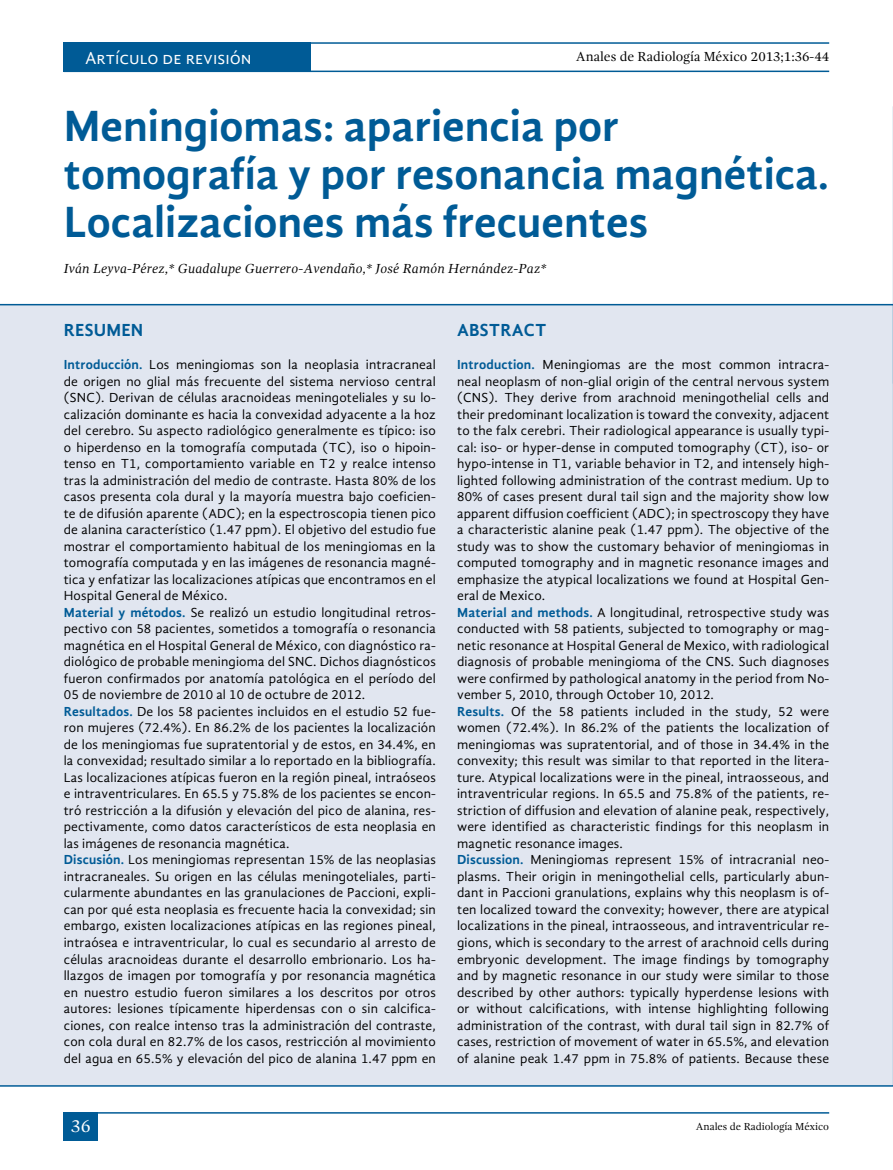
<style>
.page{position:relative;width:893px;height:1170px;background:#fff}
.page>*{position:absolute;margin:0;border:0;box-sizing:border-box;transform-origin:0 0}
.t1{font:700 45px/48px "Gandhi Sans";color:#005b96}
.t2{font:18px "Gandhi Sans";color:#fff}
.t3{font:700 18px "Gandhi Sans";letter-spacing:.01em;color:#005b96}
.t4{font:18px "Gandhi Serif";color:#fff}
.t5{font:13.5px/16.5px "Gandhi Sans";letter-spacing:.01em;color:#000}
.t6{font:italic 13.5px "Gandhi Serif";letter-spacing:.01em;color:#000}
.t7{font:13.5px "Gandhi Serif";color:#000}
.t8{font:10.5px "Gandhi Serif";letter-spacing:-.005em;color:#000}
.s1{font-weight:700;color:#005b96}
</style>
<div class="page">
<div style="left:64px;top:1111px;width:34px;height:29px;background:#005b96"></div>
<hr style="left:79px;top:1111px;width:750px;height:2px;background:#005b96">
<div style="left:64px;top:42px;width:247px;height:30px;background:#005b96"></div>
<hr style="left:64px;top:71px;width:765px;height:1px;background:#005b96">
<hr style="left:64px;top:42px;width:765px;height:2px;background:#005b96">
<div style="left:0;top:304px;width:893px;height:782px;background:#e1e6f0"></div>
<svg style="left:892px;top:106px;width:1px;height:277px"></svg>
<h2 class="t2" style="left:85px;top:48px;width:168px">Artículo de revisión</h2>
<p class="t7" style="left:576px;top:49px;width:255px">Anales de Radiología México 2013;1:36-44</p>
<h1 class="t1" style="left:64px;top:102px;width:767px">Meningiomas: apariencia por tomografía y por resonancia magnética.<br>Localizaciones más frecuentes</h1>
<p class="t6" style="left:64px;top:261px;width:484px">Iván Leyva-Pérez,* Guadalupe Guerrero-Avendaño,* José Ramón Hernández-Paz*</p>
<h2 class="t3" style="left:64px;top:320px;width:81px">RESUMEN</h2>
<p class="t5" style="left:64px;top:356px;width:374px"><span class="s1">Introducción.</span> Los meningiomas son la neoplasia intracraneal de origen no glial más frecuente del sistema nervioso central (SNC). Derivan de células aracnoideas meningoteliales y su lo&shy;calización dominante es hacia la convexidad adyacente a la hoz del cerebro. Su aspecto radiológico generalmente es típico: iso o hiperdenso en la tomografía computada (TC), iso o hipoin&shy;tenso en T1, comportamiento variable en T2 y realce intenso tras la administración del medio de contraste. Hasta 80% de los casos presenta cola dural y la mayoría muestra bajo coeficien&shy;te de difusión aparente (ADC); en la espectroscopia tienen pico de alanina característico (1.47 ppm). El objetivo del estudio fue mostrar el comportamiento habitual de los meningiomas en la tomografía computada y en las imágenes de resonancia magné&shy;tica y enfatizar las localizaciones atípicas que encontramos en el Hospital General de México.<br><span class="s1">Material y métodos.</span> Se realizó un estudio longitudinal retros&shy;pectivo con 58 pacientes, sometidos a tomografía o resonancia magnética en el Hospital General de México, con diagnóstico ra&shy;diológico de probable meningioma del SNC. Dichos diagnósticos fueron confirmados por anatomía patológica en el período del 05 de noviembre de 2010 al 10 de octubre de 2012.<br><span class="s1">Resultados.</span> De los 58 pacientes incluidos en el estudio 52 fue&shy;ron mujeres (72.4%). En 86.2% de los pacientes la localización de los meningiomas fue supratentorial y de estos, en 34.4%, en la convexidad; resultado similar a lo reportado en la bibliografía.<br>Las localizaciones atípicas fueron en la región pineal, intraóseos e intraventriculares. En 65.5 y 75.8% de los pacientes se encon&shy;tró restricción a la difusión y elevación del pico de alanina, res&shy;pectivamente, como datos característicos de esta neoplasia en las imágenes de resonancia magnética.<br><span class="s1">Discusión.</span> Los meningiomas representan 15% de las neoplasias intracraneales. Su origen en las células meningoteliales, parti&shy;cularmente abundantes en las granulaciones de Paccioni, expli&shy;can por qué esta neoplasia es frecuente hacia la convexidad; sin embargo, existen localizaciones atípicas en las regiones pineal, intraósea e intraventricular, lo cual es secundario al arresto de células aracnoideas durante el desarrollo embrionario. Los ha&shy;llazgos de imagen por tomografía y por resonancia magnética en nuestro estudio fueron similares a los descritos por otros autores: lesiones típicamente hiperdensas con o sin calcifica&shy;ciones, con realce intenso tras la administración del contraste, con cola dural en 82.7% de los casos, restricción al movimiento del agua en 65.5% y elevación del pico de alanina 1.47 ppm en</p>
<h2 class="t3" style="left:457px;top:320px;width:91px">ABSTRACT</h2>
<p class="t5" style="left:457px;top:356px;width:374px"><span class="s1">Introduction.</span> Meningiomas are the most common intracra&shy;neal neoplasm of non-glial origin of the central nervous system (CNS). They derive from arachnoid meningothelial cells and their predominant localization is toward the convexity, adjacent to the falx cerebri. Their radiological appearance is usually typi&shy;cal: iso- or hyper-dense in computed tomography (CT), iso- or hypo-intense in T1, variable behavior in T2, and intensely high&shy;lighted following administration of the contrast medium. Up to 80% of cases present dural tail sign and the majority show low apparent diffusion coefficient (ADC); in spectroscopy they have a characteristic alanine peak (1.47 ppm). The objective of the study was to show the customary behavior of meningiomas in computed tomography and in magnetic resonance images and emphasize the atypical localizations we found at Hospital Gen&shy;eral de Mexico.<br><span class="s1">Material and methods.</span> A longitudinal, retrospective study was conducted with 58 patients, subjected to tomography or mag&shy;netic resonance at Hospital General de Mexico, with radiological diagnosis of probable meningioma of the CNS. Such diagnoses were confirmed by pathological anatomy in the period from No&shy;vember 5, 2010, through October 10, 2012.<br><span class="s1">Results.</span> Of the 58 patients included in the study, 52 were women (72.4%). In 86.2% of the patients the localization of meningiomas was supratentorial, and of those in 34.4% in the convexity; this result was similar to that reported in the litera&shy;ture. Atypical localizations were in the pineal, intraosseous, and intraventricular regions. In 65.5 and 75.8% of the patients, re&shy;striction of diffusion and elevation of alanine peak, respectively, were identified as characteristic findings for this neoplasm in magnetic resonance images.<br><span class="s1">Discussion.</span> Meningiomas represent 15% of intracranial neo&shy;plasms. Their origin in meningothelial cells, particularly abun&shy;dant in Paccioni granulations, explains why this neoplasm is of&shy;ten localized toward the convexity; however, there are atypical localizations in the pineal, intraosseous, and intraventricular re&shy;gions, which is secondary to the arrest of arachnoid cells during embryonic development. The image findings by tomography and by magnetic resonance in our study were similar to those described by other authors: typically hyperdense lesions with or without calcifications, with intense highlighting following administration of the contrast, with dural tail sign in 82.7% of cases, restriction of movement of water in 65.5%, and elevation of alanine peak 1.47 ppm in 75.8% of patients. Because these</p>
<h2 class="t4" style="left:71px;top:1115px;width:21px">36</h2>
<p class="t8" style="left:696px;top:1120px;width:135px">Anales de Radiología México</p>
</div>
